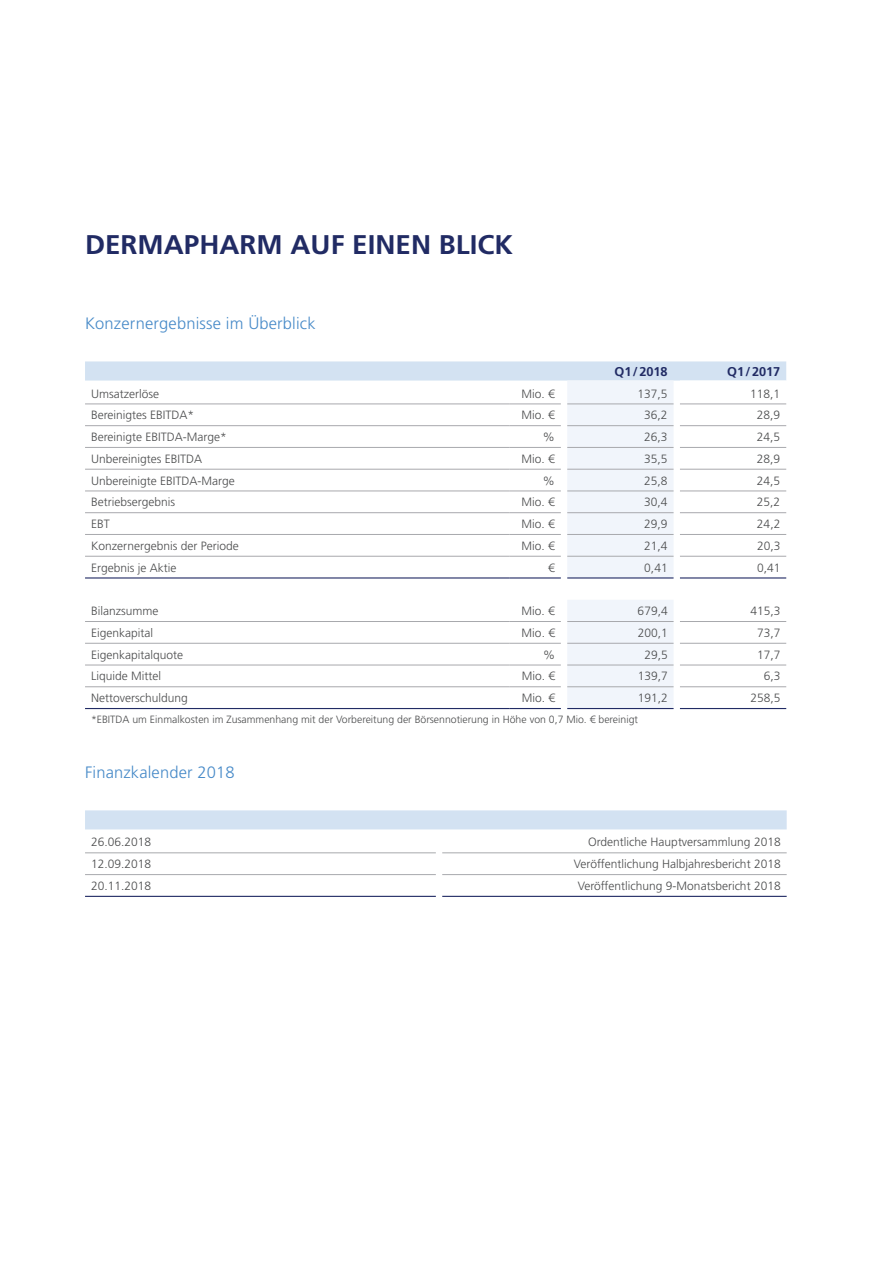
<style>
.page{position:relative;width:893px;height:1263px;background:#fff}
.page>*{position:absolute;margin:0;border:0;box-sizing:border-box;transform-origin:0 0}
.t1{font:700 27px "Frutiger LT Std";color:#212b64}
.t2{font:300 16.5px "Frutiger LT Std";letter-spacing:.01em;color:#478ac8}
.t3{font:700 12.75px "Frutiger LT Std";letter-spacing:-.005em;color:#212b64}
.t4{font:300 12px "Frutiger LT Std";color:#4b4c4d}
.t5{font:300 10.5px "Frutiger LT Std";color:#4b4c4d}
</style>
<div class="page">
<svg style="left:85px;top:361px;width:701px;height:347px"></svg>
<hr style="left:85px;top:404px;width:424px;height:1px;background:#a8a9ad">
<hr style="left:85px;top:425px;width:424px;height:1px;background:#a8a9ad">
<hr style="left:85px;top:447px;width:424px;height:1px;background:#a8a9ad">
<hr style="left:85px;top:469px;width:424px;height:1px;background:#a8a9ad">
<hr style="left:85px;top:491px;width:424px;height:1px;background:#a8a9ad">
<hr style="left:85px;top:512px;width:424px;height:1px;background:#a8a9ad">
<hr style="left:85px;top:534px;width:424px;height:1px;background:#a8a9ad">
<hr style="left:85px;top:556px;width:424px;height:1px;background:#a8a9ad">
<hr style="left:509px;top:404px;width:52px;height:1px;background:#a8a9ad">
<hr style="left:509px;top:425px;width:52px;height:1px;background:#a8a9ad">
<hr style="left:509px;top:447px;width:52px;height:1px;background:#a8a9ad">
<hr style="left:509px;top:469px;width:52px;height:1px;background:#a8a9ad">
<hr style="left:509px;top:491px;width:52px;height:1px;background:#a8a9ad">
<hr style="left:509px;top:512px;width:52px;height:1px;background:#a8a9ad">
<hr style="left:509px;top:534px;width:52px;height:1px;background:#a8a9ad">
<hr style="left:509px;top:556px;width:52px;height:1px;background:#a8a9ad">
<hr style="left:85px;top:621px;width:424px;height:1px;background:#a8a9ad">
<hr style="left:85px;top:643px;width:424px;height:1px;background:#a8a9ad">
<hr style="left:85px;top:665px;width:424px;height:1px;background:#a8a9ad">
<hr style="left:85px;top:686px;width:424px;height:1px;background:#a8a9ad">
<hr style="left:509px;top:621px;width:52px;height:1px;background:#a8a9ad">
<hr style="left:509px;top:643px;width:52px;height:1px;background:#a8a9ad">
<hr style="left:509px;top:665px;width:52px;height:1px;background:#a8a9ad">
<hr style="left:509px;top:686px;width:52px;height:1px;background:#a8a9ad">
<hr style="left:567px;top:404px;width:107px;height:1px;background:#a8a9ad">
<hr style="left:680px;top:404px;width:106px;height:1px;background:#a8a9ad">
<hr style="left:567px;top:491px;width:107px;height:1px;background:#a8a9ad">
<hr style="left:680px;top:491px;width:106px;height:1px;background:#a8a9ad">
<hr style="left:567px;top:512px;width:107px;height:1px;background:#a8a9ad">
<hr style="left:680px;top:512px;width:106px;height:1px;background:#a8a9ad">
<hr style="left:567px;top:534px;width:107px;height:1px;background:#a8a9ad">
<hr style="left:680px;top:534px;width:106px;height:1px;background:#a8a9ad">
<hr style="left:567px;top:556px;width:107px;height:1px;background:#a8a9ad">
<hr style="left:680px;top:556px;width:106px;height:1px;background:#a8a9ad">
<hr style="left:567px;top:425px;width:107px;height:1px;background:#a8a9ad">
<hr style="left:680px;top:425px;width:106px;height:1px;background:#a8a9ad">
<hr style="left:567px;top:447px;width:107px;height:1px;background:#a8a9ad">
<hr style="left:680px;top:447px;width:106px;height:1px;background:#a8a9ad">
<hr style="left:567px;top:469px;width:107px;height:1px;background:#a8a9ad">
<hr style="left:680px;top:469px;width:106px;height:1px;background:#a8a9ad">
<hr style="left:567px;top:621px;width:107px;height:1px;background:#a8a9ad">
<hr style="left:680px;top:621px;width:106px;height:1px;background:#a8a9ad">
<hr style="left:567px;top:643px;width:107px;height:1px;background:#a8a9ad">
<hr style="left:680px;top:643px;width:106px;height:1px;background:#a8a9ad">
<hr style="left:567px;top:665px;width:107px;height:1px;background:#a8a9ad">
<hr style="left:680px;top:665px;width:106px;height:1px;background:#a8a9ad">
<hr style="left:567px;top:686px;width:107px;height:1px;background:#a8a9ad">
<hr style="left:680px;top:686px;width:106px;height:1px;background:#a8a9ad">
<hr style="left:85px;top:577px;width:424px;height:1px;background:#212b64">
<hr style="left:509px;top:577px;width:52px;height:1px;background:#212b64">
<hr style="left:567px;top:577px;width:107px;height:1px;background:#212b64">
<hr style="left:680px;top:577px;width:106px;height:1px;background:#212b64">
<hr style="left:85px;top:708px;width:424px;height:1px;background:#212b64">
<hr style="left:509px;top:708px;width:52px;height:1px;background:#212b64">
<hr style="left:567px;top:708px;width:107px;height:1px;background:#212b64">
<hr style="left:680px;top:708px;width:106px;height:1px;background:#212b64">
<div style="left:85px;top:810px;width:702px;height:19px;background:#d3e2f2"></div>
<hr style="left:85px;top:852px;width:351px;height:1px;background:#a8a9ad">
<hr style="left:85px;top:874px;width:351px;height:1px;background:#a8a9ad">
<hr style="left:442px;top:852px;width:345px;height:1px;background:#a8a9ad">
<hr style="left:442px;top:874px;width:345px;height:1px;background:#a8a9ad">
<hr style="left:85px;top:896px;width:351px;height:1px;background:#212b64">
<hr style="left:442px;top:896px;width:345px;height:1px;background:#212b64">
<h1 class="t1" style="left:85px;top:229px;width:429px">DERMAPHARM AUF EINEN BLICK</h1>
<h2 class="t2" style="left:85px;top:314px;width:232px">Konzernergebnisse im Überblick</h2>
<p class="t3" style="left:615px;top:364px;width:55px">Q1/2018</p>
<p class="t3" style="left:727px;top:364px;width:55px">Q1/2017</p>
<p class="t4" style="left:91px;top:387px;width:69px">Umsatzerlöse</p>
<p class="t4" style="left:521px;top:387px;width:35px">Mio. €</p>
<p class="t4" style="left:637px;top:387px;width:32px">137,5</p>
<p class="t4" style="left:750px;top:387px;width:32px">118,1</p>
<p class="t4" style="left:91px;top:408px;width:105px">Bereinigtes EBITDA*</p>
<p class="t4" style="left:522px;top:408px;width:35px">Mio. €</p>
<p class="t4" style="left:644px;top:408px;width:25px">36,2</p>
<p class="t4" style="left:757px;top:408px;width:25px">28,9</p>
<p class="t4" style="left:91px;top:430px;width:137px">Bereinigte EBITDA-Marge*</p>
<p class="t4" style="left:543px;top:430px;width:13px">%</p>
<p class="t4" style="left:644px;top:430px;width:25px">26,3</p>
<p class="t4" style="left:757px;top:430px;width:25px">24,5</p>
<p class="t4" style="left:91px;top:452px;width:113px">Unbereinigtes EBITDA</p>
<p class="t4" style="left:522px;top:452px;width:35px">Mio. €</p>
<p class="t4" style="left:644px;top:452px;width:25px">35,5</p>
<p class="t4" style="left:757px;top:452px;width:25px">28,9</p>
<p class="t4" style="left:91px;top:474px;width:145px">Unbereinigte EBITDA-Marge</p>
<p class="t4" style="left:543px;top:474px;width:13px">%</p>
<p class="t4" style="left:644px;top:474px;width:25px">25,8</p>
<p class="t4" style="left:757px;top:474px;width:25px">24,5</p>
<p class="t4" style="left:91px;top:495px;width:86px">Betriebsergebnis</p>
<p class="t4" style="left:522px;top:495px;width:35px">Mio. €</p>
<p class="t4" style="left:644px;top:495px;width:25px">30,4</p>
<p class="t4" style="left:757px;top:495px;width:25px">25,2</p>
<p class="t4" style="left:91px;top:517px;width:20px">EBT</p>
<p class="t4" style="left:522px;top:517px;width:35px">Mio. €</p>
<p class="t4" style="left:644px;top:517px;width:25px">29,9</p>
<p class="t4" style="left:757px;top:517px;width:25px">24,2</p>
<p class="t4" style="left:91px;top:539px;width:149px">Konzernergebnis der Periode</p>
<p class="t4" style="left:522px;top:539px;width:35px">Mio. €</p>
<p class="t4" style="left:644px;top:539px;width:25px">21,4</p>
<p class="t4" style="left:757px;top:539px;width:25px">20,3</p>
<p class="t4" style="left:91px;top:561px;width:87px">Ergebnis je Aktie</p>
<p class="t4" style="left:548px;top:561px;width:8px">€</p>
<p class="t4" style="left:644px;top:561px;width:25px">0,41</p>
<p class="t4" style="left:757px;top:561px;width:25px">0,41</p>
<p class="t4" style="left:91px;top:604px;width:69px">Bilanzsumme</p>
<p class="t4" style="left:522px;top:604px;width:35px">Mio. €</p>
<p class="t4" style="left:638px;top:604px;width:32px">679,4</p>
<p class="t4" style="left:750px;top:604px;width:32px">415,3</p>
<p class="t4" style="left:91px;top:626px;width:64px">Eigenkapital</p>
<p class="t4" style="left:522px;top:626px;width:35px">Mio. €</p>
<p class="t4" style="left:638px;top:626px;width:32px">200,1</p>
<p class="t4" style="left:757px;top:626px;width:25px">73,7</p>
<p class="t4" style="left:91px;top:648px;width:94px">Eigenkapitalquote</p>
<p class="t4" style="left:543px;top:648px;width:13px">%</p>
<p class="t4" style="left:644px;top:648px;width:25px">29,5</p>
<p class="t4" style="left:757px;top:648px;width:25px">17,7</p>
<p class="t4" style="left:91px;top:669px;width:71px">Liquide Mittel</p>
<p class="t4" style="left:522px;top:669px;width:35px">Mio. €</p>
<p class="t4" style="left:638px;top:669px;width:32px">139,7</p>
<p class="t4" style="left:764px;top:669px;width:18px">6,3</p>
<p class="t4" style="left:91px;top:691px;width:98px">Nettoverschuldung</p>
<p class="t4" style="left:522px;top:691px;width:35px">Mio. €</p>
<p class="t4" style="left:638px;top:691px;width:32px">191,2</p>
<p class="t4" style="left:750px;top:691px;width:32px">258,5</p>
<p class="t5" style="left:91px;top:713px;width:548px">*EBITDA um Einmalkosten im Zusammenhang mit der Vorbereitung der Börsennotierung in Höhe von 0,7 Mio. € bereinigt</p>
<h2 class="t2" style="left:85px;top:763px;width:151px">Finanzkalender 2018</h2>
<p class="t4" style="left:91px;top:835px;width:62px">26.06.2018</p>
<p class="t4" style="left:588px;top:835px;width:194px">Ordentliche Hauptversammlung 2018</p>
<p class="t4" style="left:91px;top:857px;width:62px">12.09.2018</p>
<p class="t4" style="left:574px;top:857px;width:208px">Veröffentlichung Halbjahresbericht 2018</p>
<p class="t4" style="left:91px;top:879px;width:62px">20.11.2018</p>
<p class="t4" style="left:578px;top:879px;width:204px">Veröffentlichung 9-Monatsbericht 2018</p>
</div>
